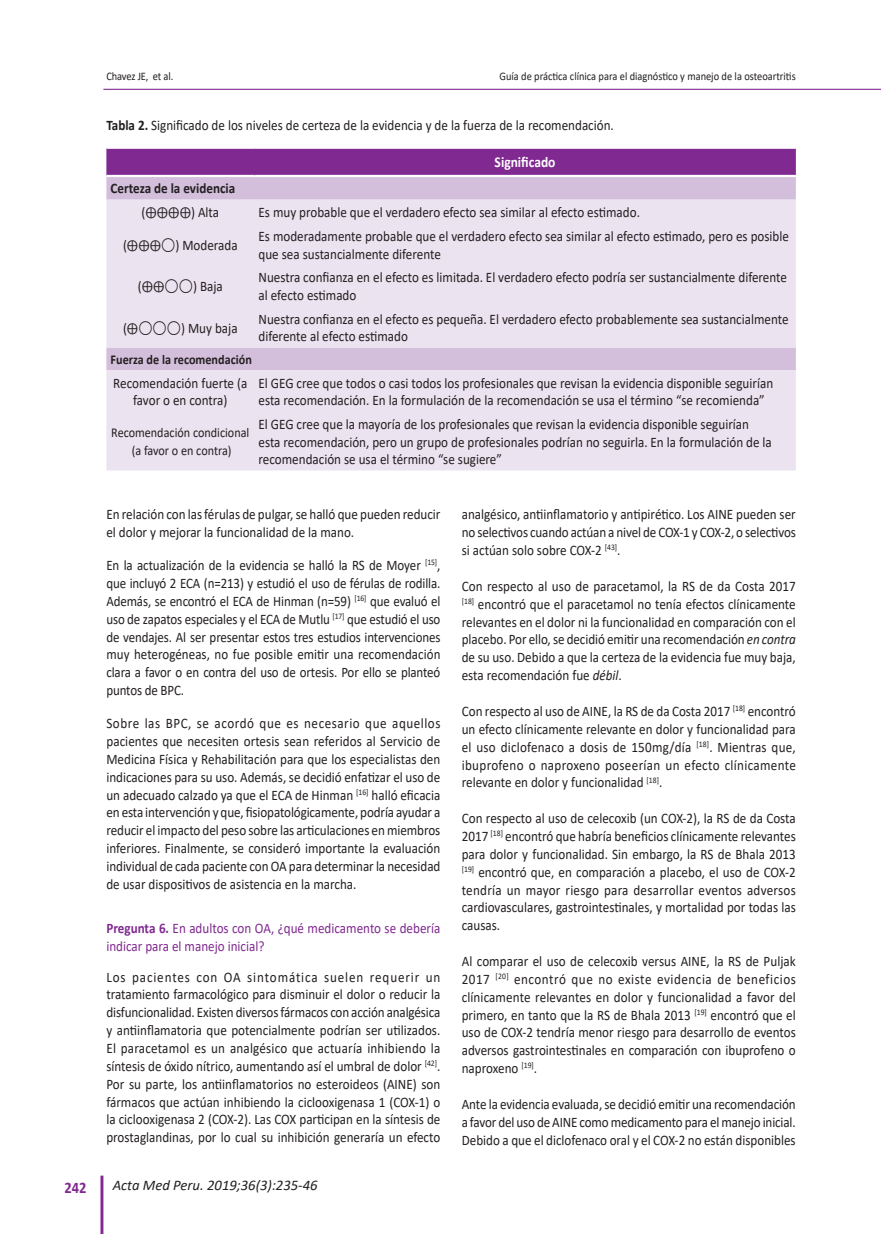
<style>
.page{position:relative;width:881px;height:1234px;background:#fff}
.page>*{position:absolute;margin:0;border:0;box-sizing:border-box;transform-origin:0 0}
.t1{font:700 16.05px "Calibri";color:#802990;scale:.9 1}
.CABECERA{font:700 15px "Calibri";color:#fff;scale:.9 1}
.t2{font:italic 14.7px "Calibri";color:#231f20}
._06_TEXTOS{font:14.55px/17.9px "Calibri";color:#231f20;text-align:justify;scale:.9 1}
.CELDA{font:14.55px/17.5px "Calibri";color:#231f20;scale:.9 1}
._06_TEXTOS-2{font:14.55px/17.9px "Calibri";color:#231f20;text-align:justify;scale:.89 1}
._06_TEXTOS-3{font:14.55px/17.9px "Calibri";color:#802990;scale:.9 1}
.CELDA-2{font:700 14.55px "Calibri";color:#231f20;scale:.9 1}
.CELDA-3{font:13.5px "Calibri";color:#231f20;scale:.9 1}
.CELDA-4{font:700 13.5px "Calibri";color:#231f20;scale:.9 1}
._06_TEXTOS-4{font:11.55px "Calibri";color:#231f20;scale:.9 1}
.s1{font-weight:700}
.s2{font-family:"Cambria Math"}
.s3{font-style:italic}
</style>
<div class="page">
<hr style="left:100px;top:1175px;width:3px;height:58px;background:#802990">
<hr style="left:103px;top:89px;width:777px;height:1px;background:#802990">
<div style="left:106px;top:149px;width:689px;height:26px;background:#802990"></div>
<div style="left:106px;top:177px;width:689px;height:23px;background:#d3bfdc"></div>
<svg style="left:106px;top:200px;width:689px;height:270px;background:#e9e0ee"></svg>
<p class="_06_TEXTOS-4" style="left:106px;top:68px;width:76px">Chavez JE, et al.</p>
<p class="_06_TEXTOS-4" style="left:499px;top:68px;width:330px">Guía de práctica clínica para el diagnóstico y manejo de la osteoartritis</p>
<p class="_06_TEXTOS" style="left:106px;top:116px;width:565px"><span class="s1">Tabla 2.</span> Significado de los niveles de certeza de la evidencia y de la fuerza de la recomendación.</p>
<p class="CABECERA" style="left:494px;top:152px;width:69px">Significado</p>
<p class="CELDA-2" style="left:111px;top:178px;width:140px">Certeza de la evidencia</p>
<p class="CELDA" style="left:141px;top:203px;width:88px">(<span class="s2">⨁⨁⨁⨁</span>) Alta</p>
<p class="CELDA" style="left:258px;top:203px;width:425px">Es muy probable que el verdadero efecto sea similar al efecto estimado.</p>
<p class="CELDA" style="left:123px;top:236px;width:129px">(<span class="s2">⨁⨁⨁◯</span>) Moderada</p>
<p class="CELDA" style="left:258px;top:227px;width:590px">Es moderadamente probable que el verdadero efecto sea similar al efecto estimado, pero es posible que sea sustancialmente diferente</p>
<p class="CELDA" style="left:138px;top:277px;width:96px">(<span class="s2">⨁⨁◯◯</span>) Baja</p>
<p class="CELDA" style="left:258px;top:268px;width:588px">Nuestra confianza en el efecto es limitada. El verdadero efecto podría ser sustancialmente diferente al efecto estimado</p>
<p class="CELDA" style="left:123px;top:318px;width:129px">(<span class="s2">⨁◯◯◯</span>) Muy baja</p>
<p class="CELDA" style="left:258px;top:309px;width:590px">Nuestra confianza en el efecto es pequeña. El verdadero efecto probablemente sea sustancialmente diferente al efecto estimado</p>
<p class="CELDA-4" style="left:111px;top:350px;width:158px">Fuerza de la recomendación</p>
<p class="CELDA" style="left:113px;top:373px;width:150px;text-align:center">Recomendación fuerte (a favor o en contra)</p>
<p class="CELDA" style="left:258px;top:373px;width:573px">El GEG cree que todos o casi todos los profesionales que revisan la evidencia disponible seguirían esta recomendación. En la formulación de la recomendación se usa el término “se recomienda”</p>
<p class="CELDA-3" style="left:111px;top:423px;width:155px">Recomendación condicional</p>
<p class="CELDA-3" style="left:132px;top:441px;width:112px">(a favor o en contra)</p>
<p class="CELDA" style="left:258px;top:415px;width:571px">El GEG cree que la mayoría de los profesionales que revisan la evidencia disponible seguirían esta recomendación, pero un grupo de profesionales podrían no seguirla. En la formulación de la recomendación se usa el término “se sugiere”</p>
<p class="_06_TEXTOS" style="left:106px;top:505px;width:372px">En relación con las férulas de pulgar, se halló que pueden reducir el dolor y mejorar la funcionalidad de la mano.</p>
<p class="_06_TEXTOS-2" style="left:106px;top:556px;width:377px">En la actualización de la evidencia se halló la RS de Moyer <sup>[15]</sup>, que incluyó 2 ECA (n=213) y estudió el uso de férulas de rodilla.<br>Además, se encontró el ECA de Hinman (n=59) <sup>[16]</sup> que evaluó el uso de zapatos especiales y el ECA de Mutlu <sup>[17]</sup> que estudió el uso de vendajes. Al ser presentar estos tres estudios intervenciones muy heterogéneas, no fue posible emitir una recomendación clara a favor o en contra del uso de ortesis. Por ello se planteó puntos de BPC.</p>
<p class="_06_TEXTOS" style="left:106px;top:713px;width:372px">Sobre las BPC, se acordó que es necesario que aquellos pacientes que necesiten ortesis sean referidos al Servicio de Medicina Física y Rehabilitación para que los especialistas den indicaciones para su uso. Además, se decidió enfatizar el uso de un adecuado calzado ya que el ECA de Hinman <sup>[16]</sup> halló eficacia en esta intervención y que, fisiopatológicamente, podría ayudar a reducir el impacto del peso sobre las articulaciones en miembros inferiores. Finalmente, se consideró importante la evaluación individual de cada paciente con OA para determinar la necesidad de usar dispositivos de asistencia en la marcha.</p>
<p class="_06_TEXTOS-3" style="left:106px;top:918px;width:372px"><span class="s1">Pregunta 6.</span> En adultos con OA, ¿qué medicamento se debería indicar para el manejo inicial?</p>
<p class="_06_TEXTOS" style="left:106px;top:967px;width:372px">Los pacientes con OA sintomática suelen requerir un tratamiento farmacológico para disminuir el dolor o reducir la disfuncionalidad. Existen diversos fármacos con acción analgésica y antiinflamatoria que potencialmente podrían ser utilizados.<br>El paracetamol es un analgésico que actuaría inhibiendo la síntesis de óxido nítrico, aumentando así el umbral de dolor <sup>[42]</sup>.<br>Por su parte, los antiinflamatorios no esteroideos (AINE) son fármacos que actúan inhibiendo la ciclooxigenasa 1 (COX-1) o la ciclooxigenasa 2 (COX-2). Las COX participan en la síntesis de prostaglandinas, por lo cual su inhibición generaría un efecto</p>
<p class="t1" style="left:64px;top:1175px;width:26px">242</p>
<p class="t2" style="left:113px;top:1174px;width:206px">Acta Med Peru. 2019;36(3):235-46</p>
<p class="_06_TEXTOS" style="left:461px;top:505px;width:372px">analgésico, antiinflamatorio y antipirético. Los AINE pueden ser no selectivos cuando actúan a nivel de COX-1 y COX-2, o selectivos si actúan solo sobre COX-2 <sup>[43]</sup>.</p>
<p class="_06_TEXTOS" style="left:461px;top:576px;width:372px">Con respecto al uso de paracetamol, la RS de da Costa 2017 <sup>[18]</sup> encontró que el paracetamol no tenía efectos clínicamente relevantes en el dolor ni la funcionalidad en comparación con el placebo. Por ello, se decidió emitir una recomendación <span class="s3">en contra </span>de su uso. Debido a que la certeza de la evidencia fue muy baja, esta recomendación fue <span class="s3">débil</span>.</p>
<p class="_06_TEXTOS" style="left:461px;top:701px;width:372px">Con respecto al uso de AINE, la RS de da Costa 2017 <sup>[18]</sup> encontró un efecto clínicamente relevante en dolor y funcionalidad para el uso diclofenaco a dosis de 150mg/día <sup>[18]</sup>. Mientras que, ibuprofeno o naproxeno poseerían un efecto clínicamente relevante en dolor y funcionalidad <sup>[18]</sup>.</p>
<p class="_06_TEXTOS" style="left:461px;top:808px;width:372px">Con respecto al uso de celecoxib (un COX-2), la RS de da Costa 2017 <sup>[18]</sup> encontró que habría beneficios clínicamente relevantes para dolor y funcionalidad. Sin embargo, la RS de Bhala 2013 <sup>[19]</sup> encontró que, en comparación a placebo, el uso de COX-2 tendría un mayor riesgo para desarrollar eventos adversos cardiovasculares, gastrointestinales, y mortalidad por todas las causas.</p>
<p class="_06_TEXTOS" style="left:461px;top:951px;width:372px">Al comparar el uso de celecoxib versus AINE, la RS de Puljak 2017 <sup>[20]</sup> encontró que no existe evidencia de beneficios clínicamente relevantes en dolor y funcionalidad a favor del primero, en tanto que la RS de Bhala 2013 <sup>[19]</sup> encontró que el uso de COX-2 tendría menor riesgo para desarrollo de eventos adversos gastrointestinales en comparación con ibuprofeno o naproxeno <sup>[19]</sup>.</p>
<p class="_06_TEXTOS" style="left:461px;top:1094px;width:372px">Ante la evidencia evaluada, se decidió emitir una recomendación a favor del uso de AINE como medicamento para el manejo inicial.<br>Debido a que el diclofenaco oral y el COX-2 no están disponibles</p>
</div>
